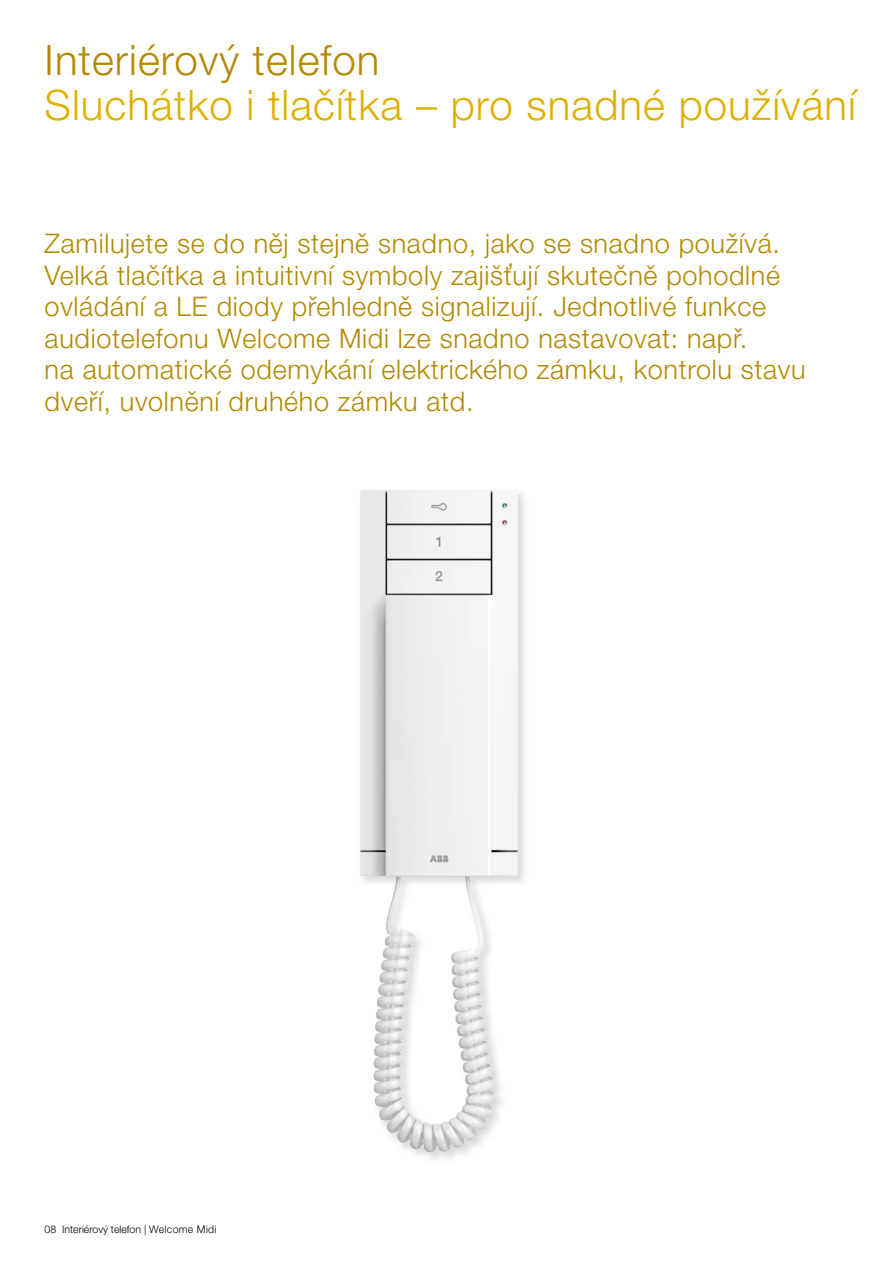
<style>
.page{position:relative;width:893px;height:1263px;background:#fff}
.page>*{position:absolute;margin:0;border:0;box-sizing:border-box;transform-origin:0 0}
.t1{font:300 42px "Helvetica Neue CE";letter-spacing:.025em;color:#dfb000}
.t2{font:300 42px "Helvetica Neue CE";letter-spacing:.025em;color:#b38900}
.t3{font:300 27px/31.5px "Helvetica Neue CE";letter-spacing:.025em;color:#b38900}
.t4{font:300 10.5px "Helvetica Neue CE";color:#000}
</style>
<div class="page">
<img style="left:408px;top:490px;width:117px;height:669px">
<img style="left:360px;top:490px;width:133px;height:659px">
<h1 class="t2" style="left:45px;top:35px;width:336px">Interiérový telefon</h1>
<h1 class="t1" style="left:45px;top:80px;width:813px">Sluchátko i tlačítka – pro snadné používání</h1>
<p class="t3" style="left:45px;top:228px;width:762px">Zamilujete se do něj stejně snadno, jako se snadno používá.<br>Velká tlačítka a intuitivní symboly zajišťují skutečně pohodlné ovládání a LE diody přehledně signalizují. Jednotlivé funkce audiotelefonu Welcome Midi lze snadno nastavovat: např.<br>na automatické odemykání elektrického zámku, kontrolu stavu dveří, uvolnění druhého zámku atd.</p>
<p class="t4" style="left:45px;top:1223px;width:173px">08 Interiérový telefon | Welcome Midi</p>
</div>
